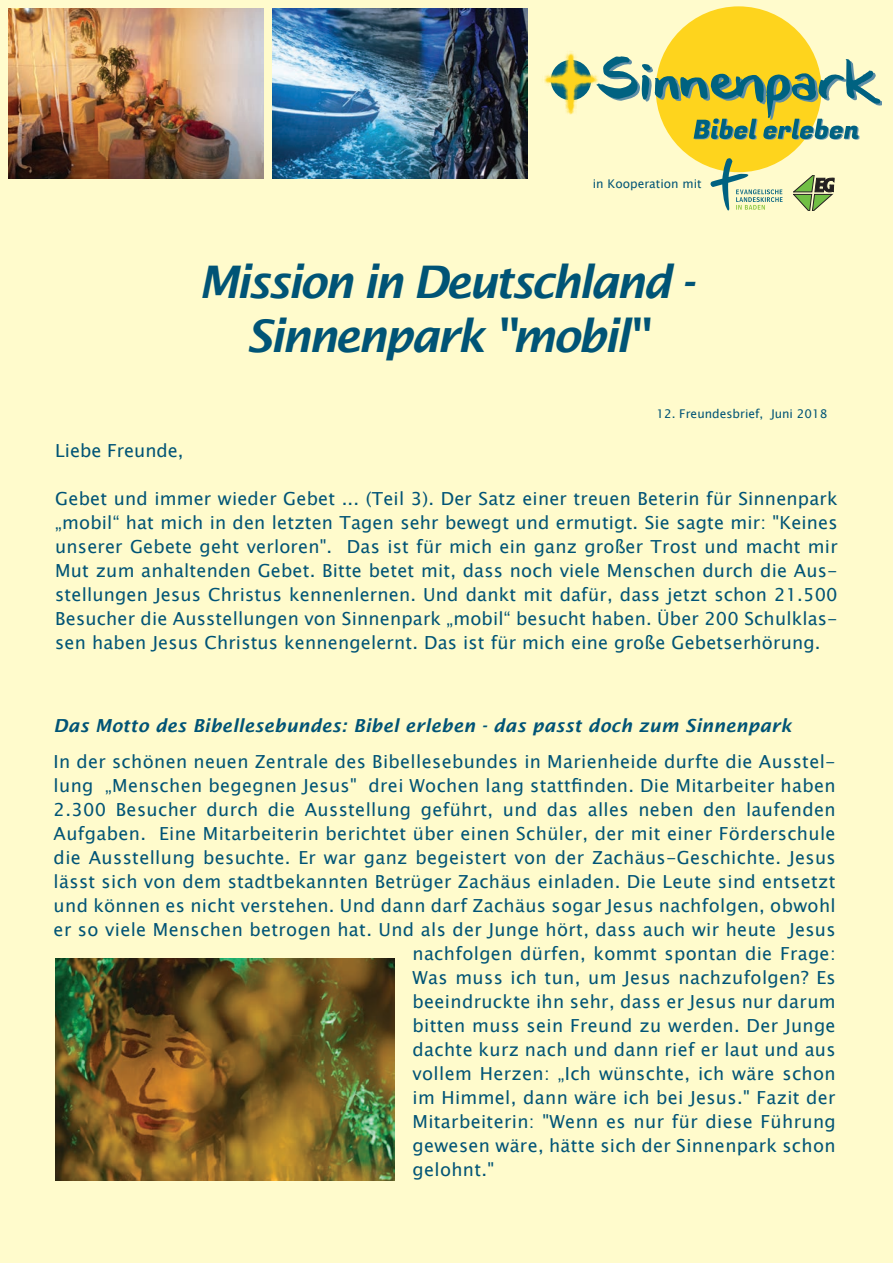
<style>
.page{position:relative;width:893px;height:1263px;background:#fffbcc}
.page>*{position:absolute;margin:0;border:0;box-sizing:border-box;transform-origin:0 0}
.t1{font:italic 600 45px/54px "Lucida Sans";letter-spacing:-.06em;color:#005476;text-align:center}
.t2{font:18px/24px "Lucida Sans Unicode";letter-spacing:.02em;color:#005476;text-align:justify}
.t3{font:italic 600 18px "Lucida Sans";letter-spacing:.01em;color:#005476}
.t4{font:18px "Lucida Sans Unicode";color:#005476}
.t5{font:12px "Lucida Sans Unicode";color:#005476}
</style>
<div class="page">
<div style="left:656px;top:6px;width:165px;height:166px;background:#fed41d;border-radius:50%"></div>
<svg style="left:544px;top:51px;width:337px;height:89px"></svg>
<img style="left:9px;top:9px;width:255px;height:170px">
<img style="left:272px;top:9px;width:255px;height:170px">
<svg style="left:709px;top:158px;width:74px;height:53px"></svg>
<img style="left:55px;top:959px;width:339px;height:221px">
<svg style="left:793px;top:175px;width:41px;height:35px"></svg>
<p class="t5" style="left:593px;top:174px;width:110px">in Kooperation mit</p>
<h1 class="t1" style="left:198px;top:255px;width:497px">Mission in Deutschland -<br>Sinnenpark "mobil"</h1>
<p class="t5" style="left:657px;top:404px;width:172px">12. Freundesbrief, Juni 2018</p>
<p class="t4" style="left:55px;top:436px;width:130px">Liebe Freunde,</p>
<p class="t2" style="left:55px;top:487px;width:784px">Gebet und immer wieder Gebet ... (Teil 3). Der Satz einer treuen Beterin für Sinnenpark „mobil“ hat mich in den letzten Tagen sehr bewegt und ermutigt. Sie sagte mir: "Keines unserer Gebete geht verloren". Das ist für mich ein ganz großer Trost und macht mir Mut zum anhaltenden Gebet. Bitte betet mit, dass noch viele Menschen durch die Aus&shy;stellungen Jesus Christus kennenlernen. Und dankt mit dafür, dass jetzt schon 21.500<br>Besucher die Ausstellungen von Sinnenpark „mobil“ besucht haben. Über 200 Schulklas&shy;sen haben Jesus Christus kennengelernt. Das ist für mich eine große Gebetserhörung.</p>
<p class="t3" style="left:54px;top:715px;width:740px">Das Motto des Bibellesebundes: Bibel erleben - das passt doch zum Sinnenpark</p>
<p class="t2" style="left:54px;top:749px;width:784px">In der schönen neuen Zentrale des Bibellesebundes in Marienheide durfte die Ausstel-</p>
<p class="t2" style="left:54px;top:773px;width:783px">lung „Menschen begegnen Jesus" drei Wochen lang stattfinden. Die Mitarbeiter haben</p>
<p class="t2" style="left:54px;top:797px;width:783px">2.300 Besucher durch die Ausstellung geführt, und das alles neben den laufenden</p>
<p class="t2" style="left:54px;top:821px;width:783px">Aufgaben. Eine Mitarbeiterin berichtet über einen Schüler, der mit einer Förderschule</p>
<p class="t2" style="left:54px;top:845px;width:784px">die Ausstellung besuchte. Er war ganz begeistert von der Zachäus-Geschichte. Jesus</p>
<p class="t2" style="left:54px;top:869px;width:783px">lässt sich von dem stadtbekannten Betrüger Zachäus einladen. Die Leute sind entsetzt</p>
<p class="t2" style="left:54px;top:893px;width:784px">und können es nicht verstehen. Und dann darf Zachäus sogar Jesus nachfolgen, obwohl</p>
<p class="t2" style="left:54px;top:917px;width:783px">er so viele Menschen betrogen hat. Und als der Junge hört, dass auch wir heute Jesus</p>
<p class="t2" style="left:412px;top:941px;width:425px">nachfolgen dürfen, kommt spontan die Frage:</p>
<p class="t2" style="left:412px;top:965px;width:425px">Was muss ich tun, um Jesus nachzufolgen? Es</p>
<p class="t2" style="left:412px;top:989px;width:425px">beeindruckte ihn sehr, dass er Jesus nur darum</p>
<p class="t2" style="left:412px;top:1013px;width:425px">bitten muss sein Freund zu werden. Der Junge</p>
<p class="t2" style="left:412px;top:1037px;width:425px">dachte kurz nach und dann rief er laut und aus</p>
<p class="t2" style="left:412px;top:1061px;width:425px">vollem Herzen: „Ich wünschte, ich wäre schon</p>
<p class="t2" style="left:412px;top:1085px;width:425px">im Himmel, dann wäre ich bei Jesus." Fazit der</p>
<p class="t2" style="left:412px;top:1109px;width:425px">Mitarbeiterin: "Wenn es nur für diese Führung</p>
<p class="t2" style="left:412px;top:1133px;width:425px">gewesen wäre, hätte sich der Sinnenpark schon</p>
<p class="t2" style="left:412px;top:1157px;width:83px">gelohnt."</p>
</div>
